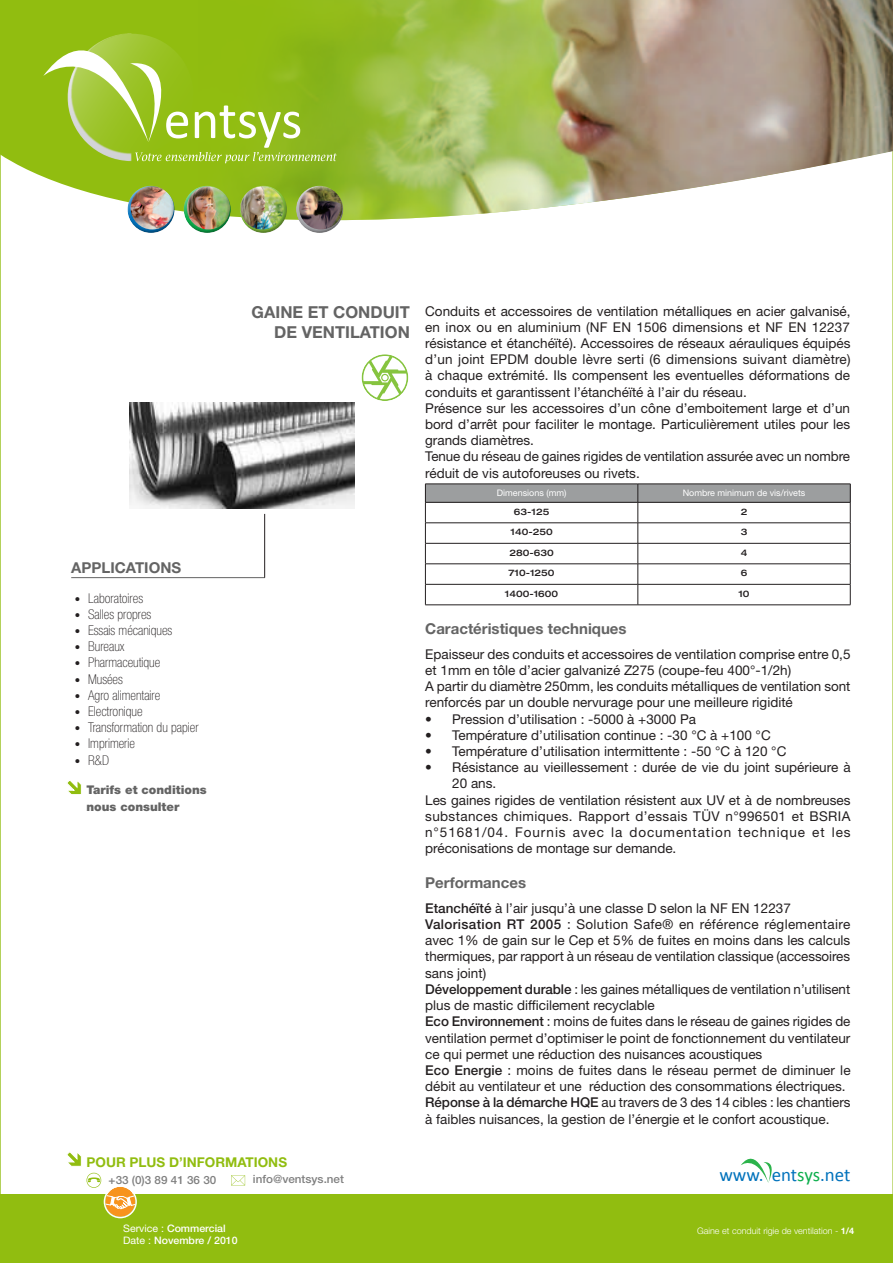
<style>
.page{position:relative;width:893px;height:1263px;background:#fff}
.page>*{position:absolute;margin:0;border:0;box-sizing:border-box;transform-origin:0 0}
.www{font:18.9px "Calibri";color:#0072bc}
.titre_produit_02{font:700 16.5px "Helvetica Neue LT Std";color:#646464}
.titre_texte{font:700 15px "Helvetica Neue LT Std";color:#646464}
.titre_application_02{font:700 15px "Helvetica Neue LT Std";color:#646464}
.Textes{font:13.5px/16.2px "Helvetica Neue LT Std";color:#231f20}
.aplicaztion_02{font:100 condensed 13.5px "Helvetica Neue LT Std";color:#231f20}
.Sous_titres{font:700 13.5px "Helvetica Neue LT Std";color:#91bd10}
.tarifs_condition{font:900 12px "Helvetica Neue LT Std";color:#646464}
.adresse_ventsys{font:500 11.4px "Helvetica Neue LT Std";color:#808080}
.adresse_ventsys-2{font:500 10.35px "Helvetica Neue LT Std";color:#fff}
.Applications{font:500 expanded 9px "Helvetica Neue LT Std";color:#231f20}
.Applications-2{font:9px "Helvetica Neue LT Std";color:#fff}
.t1{font:300 9px "Helvetica Neue LT Std";color:#fff}
.s1{font-family:"Lucida Console";font-weight:400;font-stretch:normal}
.s2{font-weight:400}
.s3{font-weight:500}
.s4{color:#fff}
.s5{color:#0cae4c}
.s6{font-weight:700}
</style>
<div class="page">
<hr style="left:71px;top:577px;width:194px;height:1px;background:#646464">
<hr style="left:264px;top:514px;width:1px;height:64px;background:#231f20">
<div style="left:425px;top:484px;width:213px;height:18px;background:#9c9e9f"></div>
<div style="left:638px;top:484px;width:212px;height:18px;background:#9c9e9f"></div>
<hr style="left:425px;top:484px;width:213px;height:1px;background:#231f20">
<hr style="left:638px;top:484px;width:212px;height:1px;background:#231f20">
<hr style="left:425px;top:502px;width:213px;height:1px;background:#231f20">
<hr style="left:638px;top:502px;width:212px;height:1px;background:#231f20">
<hr style="left:425px;top:522px;width:213px;height:1px;background:#231f20">
<hr style="left:638px;top:522px;width:212px;height:1px;background:#231f20">
<hr style="left:425px;top:543px;width:213px;height:1px;background:#231f20">
<hr style="left:638px;top:543px;width:212px;height:1px;background:#231f20">
<hr style="left:425px;top:564px;width:213px;height:1px;background:#231f20">
<hr style="left:638px;top:564px;width:212px;height:1px;background:#231f20">
<hr style="left:425px;top:584px;width:213px;height:1px;background:#231f20">
<svg style="left:425px;top:484px;width:1px;height:121px"></svg>
<hr style="left:638px;top:584px;width:212px;height:1px;background:#231f20">
<svg style="left:638px;top:484px;width:1px;height:121px"></svg>
<svg style="left:850px;top:484px;width:1px;height:121px"></svg>
<hr style="left:425px;top:605px;width:213px;height:1px;background:#231f20">
<hr style="left:638px;top:605px;width:212px;height:1px;background:#231f20">
<img style="left:130px;top:402px;width:224px;height:107px">
<svg style="left:67px;top:781px;width:15px;height:14px"></svg>
<div style="left:360px;top:353px;width:50px;height:49px;border:6px solid #fff;border-radius:50%"></div>
<svg style="left:362px;top:354px;width:46px;height:47px"></svg>
<div style="left:0;top:1195px;width:893px;height:68px;background:#91bd10"></div>
<svg style="left:67px;top:1152px;width:15px;height:15px"></svg>
<svg style="left:231px;top:1175px;width:14px;height:10px"></svg>
<svg style="left:87px;top:1173px;width:48px;height:44px"></svg>
<div style="left:104px;top:1185px;width:33px;height:33px;border:2px solid #fff;border-radius:50%"></div>
<svg style="left:741px;top:1158px;width:31px;height:25px"></svg>
<svg style="left:0;top:0;width:198px;height:277px;fill:#93be16"></svg>
<img style="left:198px;top:0;width:695px;height:221px">
<div style="left:294px;top:184px;width:49px;height:38px;background:#fff;opacity:.56"></div>
<div style="left:295px;top:193px;width:49px;height:42px;background:#231f20;opacity:.39"></div>
<div style="left:237px;top:185px;width:50px;height:37px;background:#fff;opacity:.56"></div>
<div style="left:239px;top:193px;width:48px;height:43px;background:#231f20;opacity:.39"></div>
<div style="left:182px;top:186px;width:49px;height:36px;background:#fff;opacity:.56"></div>
<div style="left:183px;top:193px;width:49px;height:42px;background:#231f20;opacity:.39"></div>
<div style="left:125px;top:186px;width:50px;height:36px;background:#fff;opacity:.56"></div>
<div style="left:127px;top:193px;width:49px;height:42px;background:#231f20;opacity:.39"></div>
<svg style="left:43px;top:26px;width:294px;height:137px;background:#9dc332"></svg>
<p class="titre_produit_02" style="left:252px;top:302px;width:160px">GAINE ET CONDUIT</p>
<p class="titre_produit_02" style="left:274px;top:322px;width:137px">DE VENTILATION</p>
<p class="titre_application_02" style="left:71px;top:558px;width:111px">APPLICATIONS</p>
<p class="aplicaztion_02" style="left:73px;top:590px;width:71px"><span class="s1">∙</span> Laboratoires</p>
<p class="aplicaztion_02" style="left:73px;top:606px;width:79px"><span class="s1">∙</span> Salles propres</p>
<p class="aplicaztion_02" style="left:73px;top:623px;width:100px"><span class="s1">∙</span> Essais mécaniques</p>
<p class="aplicaztion_02" style="left:73px;top:639px;width:53px"><span class="s1">∙</span> Bureaux</p>
<p class="aplicaztion_02" style="left:73px;top:655px;width:88px"><span class="s1">∙</span> Pharmaceutique</p>
<p class="aplicaztion_02" style="left:73px;top:671px;width:51px"><span class="s1">∙</span> Musées</p>
<p class="aplicaztion_02" style="left:73px;top:687px;width:88px"><span class="s1">∙</span> Agro alimentaire</p>
<p class="aplicaztion_02" style="left:73px;top:704px;width:71px"><span class="s1">∙</span> Electronique</p>
<p class="aplicaztion_02" style="left:73px;top:720px;width:127px"><span class="s1">∙</span> Transformation du papier</p>
<p class="aplicaztion_02" style="left:73px;top:736px;width:63px"><span class="s1">∙</span> Imprimerie</p>
<p class="aplicaztion_02" style="left:73px;top:752px;width:37px"><span class="s1">∙</span> R&amp;D</p>
<p class="tarifs_condition" style="left:86px;top:782px;width:122px">Tarifs et conditions</p>
<p class="tarifs_condition" style="left:86px;top:799px;width:94px">nous consulter</p>
<p class="Sous_titres" style="left:87px;top:1153px;width:202px">POUR PLUS D’INFORMATIONS</p>
<p class="adresse_ventsys" style="left:109px;top:1173px;width:109px">+33 (0)3 89 41 36 30</p>
<p class="adresse_ventsys" style="left:253px;top:1172px;width:93px">info@ventsys.net</p>
<p class="adresse_ventsys-2" style="left:123px;top:1222px;width:104px"><span class="s2">Service :</span> Commercial</p>
<p class="adresse_ventsys-2" style="left:123px;top:1234px;width:116px"><span class="s2">Date :</span> Novembre / 2010</p>
<p class="Textes" style="left:425px;top:303px;width:427px;text-align:justify">Conduits et accessoires de ventilation métalliques en acier galvanisé, en inox ou en aluminium (NF EN 1506 dimensions et NF EN 12237 résistance et étanchéïté). Accessoires de réseaux aérauliques équipés d’un joint EPDM double lèvre serti (6 dimensions suivant diamètre) à chaque extrémité. Ils compensent les eventuelles déformations de conduits et garantissent l’étanchéïté à l’air du réseau.</p>
<p class="Textes" style="left:425px;top:400px;width:427px;text-align:justify">Présence sur les accessoires d’un cône d’emboitement large et d’un bord d’arrêt pour faciliter le montage. Particulièrement utiles pour les grands diamètres.</p>
<p class="Textes" style="left:425px;top:448px;width:426px">Tenue du réseau de gaines rigides de ventilation assurée avec un nombre réduit de vis autoforeuses ou rivets.</p>
<p class="Applications-2" style="left:497px;top:488px;width:71px">Dimensions (mm)</p>
<p class="Applications-2" style="left:683px;top:488px;width:124px">Nombre minimum de vis/rivets</p>
<p class="Applications" style="left:514px;top:506px;width:37px">63-125</p>
<p class="Applications" style="left:741px;top:506px;width:8px">2</p>
<p class="Applications" style="left:511px;top:526px;width:44px">140-250</p>
<p class="Applications" style="left:741px;top:526px;width:8px">3</p>
<p class="Applications" style="left:509px;top:547px;width:46px">280-630</p>
<p class="Applications" style="left:741px;top:547px;width:8px">4</p>
<p class="Applications" style="left:509px;top:567px;width:47px">710-1250</p>
<p class="Applications" style="left:741px;top:567px;width:8px">6</p>
<p class="Applications" style="left:505px;top:588px;width:55px">1400-1600</p>
<p class="Applications" style="left:738px;top:588px;width:13px">10</p>
<p class="titre_texte" style="left:425px;top:619px;width:203px">Caractéristiques techniques</p>
<p class="Textes" style="left:425px;top:646px;width:427px">Epaisseur des conduits et accessoires de ventilation comprise entre 0,5 et 1mm en tôle d’acier galvanizé Z275 (coupe-feu 400°-1/2h)</p>
<p class="Textes" style="left:425px;top:678px;width:427px">A partir du diamètre 250mm, les conduits métalliques de ventilation sont renforcés par un double nervurage pour une meilleure rigidité</p>
<p class="Textes" style="left:425px;top:710px;width:272px">• Pression d’utilisation : -5000 à +3000 Pa</p>
<p class="Textes" style="left:425px;top:727px;width:347px">• Température d’utilisation continue : -30 °C à +100 °C</p>
<p class="Textes" style="left:425px;top:743px;width:363px">• Température d’utilisation intermittente : -50 °C à 120 °C</p>
<p class="Textes" style="left:452px;top:759px;width:400px;text-indent:-27px">• Résistance au vieillessement : durée de vie du joint supérieure à<br>20 ans.</p>
<p class="Textes" style="left:425px;top:791px;width:427px;text-align:justify">Les gaines rigides de ventilation résistent aux UV et à de nombreuses substances chimiques. Rapport d’essais TÜV n°996501 et BSRIA n°51681/04. Fournis avec la documentation technique et les préconisations de montage sur demande.</p>
<p class="titre_texte" style="left:425px;top:873px;width:102px">Performances</p>
<p class="Textes" style="left:425px;top:900px;width:367px"><span class="s3">Etanchéïté</span> à l’air jusqu’à une classe D selon la NF EN 12237</p>
<p class="Textes" style="left:425px;top:916px;width:427px;text-align:justify"><span class="s3">Valorisation RT 2005</span> : Solution Safe® en référence réglementaire avec 1% de gain sur le Cep et 5% de fuites en moins dans les calculs thermiques, par rapport à un réseau de ventilation classique (accessoires sans joint)</p>
<p class="Textes" style="left:425px;top:981px;width:426px"><span class="s3">Développement durable</span> : les gaines métalliques de ventilation n’utilisent plus de mastic difficilement recyclable</p>
<p class="Textes" style="left:425px;top:1013px;width:427px;text-align:justify"><span class="s3">Eco Environnement</span> : moins de fuites dans le réseau de gaines rigides de ventilation permet d’optimiser le point de fonctionnement du ventilateur ce qui permet une réduction des nuisances acoustiques</p>
<p class="Textes" style="left:425px;top:1062px;width:427px"><span class="s3">Eco Energie</span> : moins de fuites dans le réseau permet de diminuer le débit au ventilateur et une réduction des consommations électriques.</p>
<p class="Textes" style="left:425px;top:1094px;width:427px"><span class="s3">Réponse à la démarche HQE</span> au travers de 3 des 14 cibles : les chantiers à faibles nuisances, la gestion de l’énergie et le confort acoustique.</p>
<p class="www" style="left:719px;top:1163px;width:133px">www.<span class="s4">v</span>ent<span class="s5">sys</span>.net</p>
<p class="t1" style="left:697px;top:1226px;width:159px">Gaine et conduit rigie de ventilation - <span class="s6">1/4</span></p>
</div>
